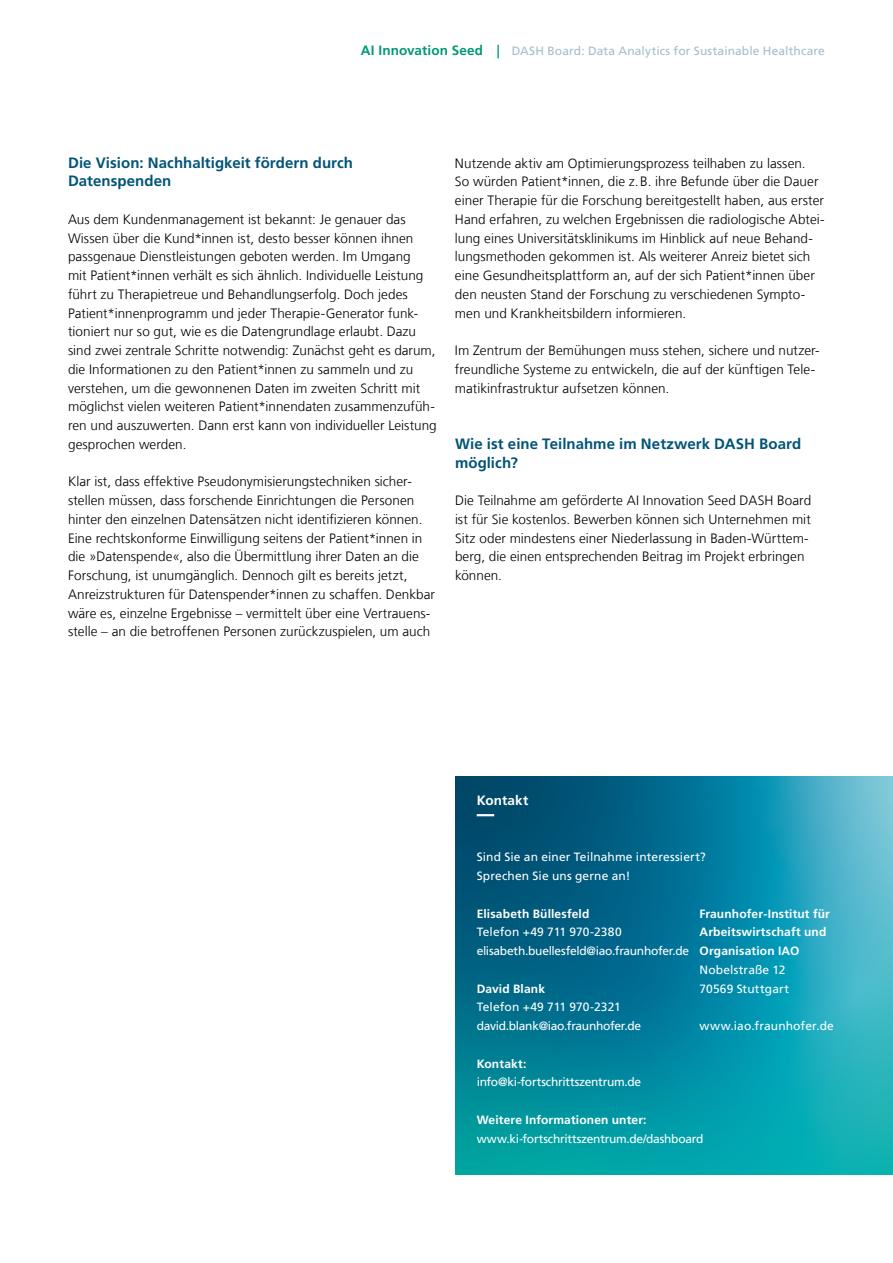
<style>
.page{position:relative;width:893px;height:1263px;background:#fff}
.page>*{position:absolute;margin:0;border:0;box-sizing:border-box;transform-origin:0 0}
.t1{font:700 15px/18.8px "Frutiger LT Com";letter-spacing:.005em;color:#005478}
.t2{font:300 13.5px/18.8px "Frutiger LT Com";letter-spacing:.005em;color:#000}
.t3{font:700 13.5px "Frutiger LT Com";letter-spacing:.005em;color:#fff}
.t4{font:12px/18.8px "Frutiger LT Com";letter-spacing:-.005em;color:#fff}
.t5{font:700 12px/18.8px "Frutiger LT Com";letter-spacing:.01em;color:#fff}
.t6{font:12px/18.8px "Frutiger LT Com";letter-spacing:-.025em;color:#fff}
.t7{font:12px "Frutiger LT Com";letter-spacing:.01em;color:#a5bcca}
.s1{font-weight:700;font-size:13.5px;color:#009879}
</style>
<div class="page">
<svg style="left:455px;top:777px;width:438px;height:397px;background:#0c88a1"></svg>
<svg style="left:477px;top:814px;width:317px;height:2px"></svg>
<p class="t7" style="left:361px;top:44px;width:466px"><span class="s1">AI Innovation Seed |</span> DASH Board: Data Analytics for Sustainable Healthcare</p>
<p class="t1" style="left:68px;top:153px;width:287px">Die Vision: Nachhaltigkeit fördern durch<br>Datenspenden</p>
<p class="t2" style="left:68px;top:210px;width:370px">Aus dem Kundenmanagement ist bekannt: Je genauer das Wissen über die Kund*innen ist, desto besser können ihnen passgenaue Dienstleistungen geboten werden. Im Umgang<br>mit Patient*innen verhält es sich ähnlich. Individuelle Leistung führt zu Therapietreue und Behandlungserfolg. Doch jedes Patient*innenprogramm und jeder Therapie-Generator funk&shy;tioniert nur so gut, wie es die Datengrundlage erlaubt. Dazu sind zwei zentrale Schritte notwendig: Zunächst geht es darum, die Informationen zu den Patient*innen zu sammeln und zu verstehen, um die gewonnenen Daten im zweiten Schritt mit möglichst vielen weiteren Patient*innendaten zusammenzufüh&shy;ren und auszuwerten. Dann erst kann von individueller Leistung gesprochen werden.</p>
<p class="t2" style="left:68px;top:472px;width:368px">Klar ist, dass effektive Pseudonymisierungstechniken sicher&shy;stellen müssen, dass forschende Einrichtungen die Personen hinter den einzelnen Datensätzen nicht identifizieren können.<br>Eine rechtskonforme Einwilligung seitens der Patient*innen in die »Datenspende«, also die Übermittlung ihrer Daten an die Forschung, ist unumgänglich. Dennoch gilt es bereits jetzt, Anreizstrukturen für Datenspender*innen zu schaffen. Denkbar wäre es, einzelne Ergebnisse – vermittelt über eine Vertrauens&shy;stelle – an die betroffenen Personen zurückzuspielen, um auch</p>
<p class="t2" style="left:455px;top:154px;width:371px">Nutzende aktiv am Optimierungsprozess teilhaben zu lassen.<br>So würden Patient*innen, die z.B. ihre Befunde über die Dauer einer Therapie für die Forschung bereitgestellt haben, aus erster Hand erfahren, zu welchen Ergebnissen die radiologische Abtei&shy;lung eines Universitätsklinikums im Hinblick auf neue Behand&shy;lungsmethoden gekommen ist. Als weiterer Anreiz bietet sich eine Gesundheitsplattform an, auf der sich Patient*innen über den neusten Stand der Forschung zu verschiedenen Sympto&shy;men und Krankheitsbildern informieren.</p>
<p class="t2" style="left:455px;top:341px;width:366px">Im Zentrum der Bemühungen muss stehen, sichere und nutzer&shy;freundliche Systeme zu entwickeln, die auf der künftigen Tele&shy;matikinfrastruktur aufsetzen können.</p>
<p class="t1" style="left:455px;top:434px;width:348px">Wie ist eine Teilnahme im Netzwerk DASH Board möglich?</p>
<p class="t2" style="left:455px;top:491px;width:358px">Die Teilnahme am geförderte AI Innovation Seed DASH Board ist für Sie kostenlos. Bewerben können sich Unternehmen mit Sitz oder mindestens einer Niederlassung in Baden-Württem&shy;berg, die einen entsprechenden Beitrag im Projekt erbringen können.</p>
<p class="t3" style="left:477px;top:792px;width:53px">Kontakt</p>
<p class="t4" style="left:477px;top:848px;width:231px">Sind Sie an einer Teilnahme interessiert?<br>Sprechen Sie uns gerne an!</p>
<p class="t5" style="left:477px;top:904px;width:114px">Elisabeth Büllesfeld</p>
<p class="t4" style="left:477px;top:923px;width:214px">Telefon +49 711 970-2380 elisabeth.buellesfeld@iao.fraunhofer.de</p>
<p class="t5" style="left:477px;top:979px;width:70px">David Blank</p>
<p class="t6" style="left:477px;top:998px;width:166px">Telefon +49 711 970-2321 david.blank@iao.fraunhofer.de</p>
<p class="t5" style="left:477px;top:1054px;width:51px">Kontakt:</p>
<p class="t6" style="left:477px;top:1073px;width:166px">info@ki-fortschrittszentrum.de</p>
<p class="t5" style="left:477px;top:1110px;width:171px">Weitere Informationen unter:</p>
<p class="t4" style="left:477px;top:1129px;width:228px">www.ki-fortschrittszentrum.de/dashboard</p>
<p class="t5" style="left:699px;top:904px;width:132px">Fraunhofer-Institut für<br>Arbeitswirtschaft und<br>Organisation IAO</p>
<p class="t4" style="left:699px;top:960px;width:91px">Nobelstraße 12<br>70569 Stuttgart</p>
<p class="t4" style="left:699px;top:1017px;width:136px">www.iao.fraunhofer.de</p>
</div>
